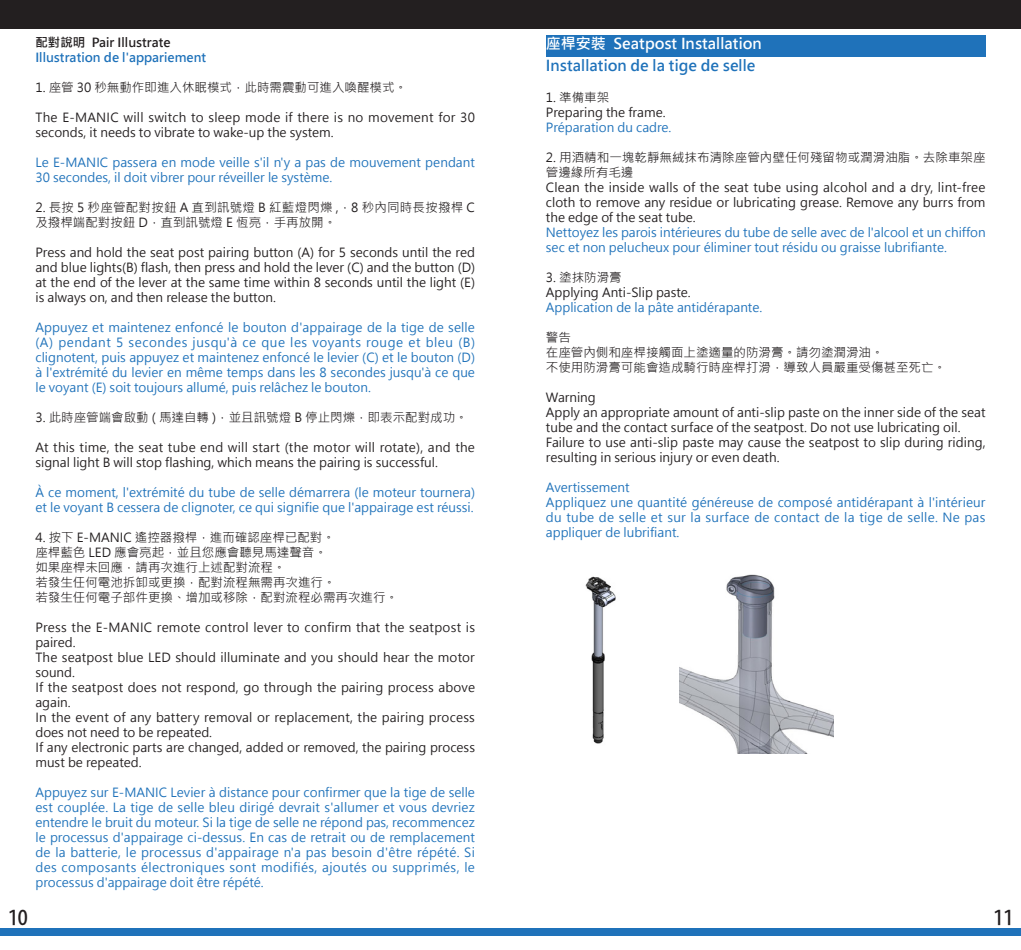
<style>
.page{position:relative;width:1021px;height:950px;background:#fff}
.page>*{position:absolute;margin:0;border:0;box-sizing:border-box;transform-origin:0 0}
.t1{font:700 20px "Adobe Fan Heiti Std";color:#231f20}
.t2{font:700 15px "Microsoft Jheng Hei";color:#1f72ba}
.t3{font:700 15px "Microsoft Jheng Hei";color:#fff}
.t4{font:12.5px/15px "Microsoft Jheng Hei";color:#231f20}
.t5{font:12.5px/15px "Microsoft Jheng Hei";color:#1f72ba}
.t6{font:12.5px/15px "Microsoft Jheng Hei";letter-spacing:.02em;color:#231f20}
.t7{font:700 12.5px "Microsoft Jheng Hei";color:#1f72ba}
.t8{font:700 12.5px "Microsoft Jheng Hei";color:#231f20}
</style>
<div class="page">
<div style="left:0;top:0;width:1020px;height:28px;background:#231f20"></div>
<div style="left:0;top:928px;width:1020px;height:7px;background:#1f72ba"></div>
<div style="left:546px;top:35px;width:439px;height:22px;background:#1f72ba"></div>
<img style="left:585px;top:576px;width:31px;height:168px">
<img style="left:679px;top:574px;width:154px;height:179px">
<p class="t8" style="left:35px;top:34px;width:137px">配對說明 Pair Illustrate</p>
<p class="t7" style="left:35px;top:49px;width:172px">Illustration de l'appariement</p>
<p class="t4" style="left:35px;top:79px;width:373px">1. 座管 30 秒無動作即進入休眠模式，此時需震動可進入喚醒模式。</p>
<p class="t6" style="left:35px;top:109px;width:441px">The E-MANIC will switch to sleep mode if there is no movement for 30 seconds, it needs to vibrate to wake-up the system.</p>
<p class="t5" style="left:35px;top:154px;width:441px">Le E-MANIC passera en mode veille s'il n'y a pas de mouvement pendant<br>30 secondes, il doit vibrer pour réveiller le système.</p>
<p class="t6" style="left:35px;top:199px;width:441px">2. 長按 5 秒座管配對按鈕 A 直到訊號燈 B 紅藍燈閃爍 ,，8 秒內同時長按撥桿 C及撥桿端配對按鈕 D，直到訊號燈 E 恆亮，手再放開。</p>
<p class="t4" style="left:35px;top:244px;width:441px;text-align:justify">Press and hold the seat post pairing button (A) for 5 seconds until the red and blue lights(B) flash, then press and hold the lever (C) and the button (D) at the end of the lever at the same time within 8 seconds until the light (E) is always on, and then release the button.</p>
<p class="t5" style="left:35px;top:319px;width:441px;text-align:justify">Appuyez et maintenez enfoncé le bouton d'appairage de la tige de selle (A) pendant 5 secondes jusqu'à ce que les voyants rouge et bleu (B) clignotent, puis appuyez et maintenez enfoncé le levier (C) et le bouton (D) à l'extrémité du levier en même temps dans les 8 secondes jusqu'à ce que le voyant (E) soit toujours allumé, puis relâchez le bouton.</p>
<p class="t4" style="left:35px;top:409px;width:434px">3. 此時座管端會啟動 ( 馬達自轉 )，並且訊號燈 B 停止閃爍，即表示配對成功。</p>
<p class="t4" style="left:35px;top:439px;width:441px">At this time, the seat tube end will start (the motor will rotate), and the signal light B will stop flashing, which means the pairing is successful.</p>
<p class="t5" style="left:35px;top:484px;width:441px">À ce moment, l'extrémité du tube de selle démarrera (le moteur tournera) et le voyant B cessera de clignoter, ce qui signifie que l'appairage est réussi.</p>
<p class="t4" style="left:35px;top:529px;width:301px">4. 按下 E-MANIC 遙控器撥桿，進而確認座桿已配對。</p>
<p class="t4" style="left:35px;top:544px;width:293px">座桿藍色 LED 應會亮起，並且您應會聽見馬達聲音。</p>
<p class="t4" style="left:35px;top:559px;width:252px">如果座桿未回應，請再次進行上述配對流程。</p>
<p class="t4" style="left:35px;top:574px;width:302px">若發生任何電池拆卸或更換，配對流程無需再次進行。</p>
<p class="t4" style="left:35px;top:589px;width:364px">若發生任何電子部件更換、增加或移除，配對流程必需再次進行。</p>
<p class="t6" style="left:35px;top:619px;width:441px">Press the E-MANIC remote control lever to confirm that the seatpost is paired.</p>
<p class="t4" style="left:35px;top:649px;width:441px">The seatpost blue LED should illuminate and you should hear the motor sound.</p>
<p class="t4" style="left:35px;top:679px;width:441px">If the seatpost does not respond, go through the pairing process above again.</p>
<p class="t4" style="left:35px;top:709px;width:441px">In the event of any battery removal or replacement, the pairing process does not need to be repeated.</p>
<p class="t4" style="left:35px;top:739px;width:441px">If any electronic parts are changed, added or removed, the pairing process must be repeated.</p>
<p class="t5" style="left:35px;top:784px;width:441px;text-align:justify">Appuyez sur E-MANIC Levier à distance pour confirmer que la tige de selle est couplée. La tige de selle bleu dirigé devrait s'allumer et vous devriez entendre le bruit du moteur. Si la tige de selle ne répond pas, recommencez le processus d'appairage ci-dessus. En cas de retrait ou de remplacement de la batterie, le processus d'appairage n'a pas besoin d'être répété. Si des composants électroniques sont modifiés, ajoutés ou supprimés, le processus d'appairage doit être répété.</p>
<p class="t3" style="left:546px;top:34px;width:217px">座桿安裝 Seatpost Installation</p>
<p class="t2" style="left:546px;top:56px;width:211px">Installation de la tige de selle</p>
<p class="t4" style="left:546px;top:90px;width:65px">1. 準備車架</p>
<p class="t4" style="left:546px;top:105px;width:121px">Preparing the frame.</p>
<p class="t5" style="left:546px;top:120px;width:127px">Préparation du cadre.</p>
<p class="t4" style="left:546px;top:150px;width:441px">2. 用酒精和一塊乾靜無絨抹布清除座管內壁任何殘留物或潤滑油脂。去除車架座管邊緣所有毛邊</p>
<p class="t4" style="left:546px;top:180px;width:441px;text-align:justify">Clean the inside walls of the seat tube using alcohol and a dry, lint-free cloth to remove any residue or lubricating grease. Remove any burrs from the edge of the seat tube.</p>
<p class="t5" style="left:546px;top:225px;width:441px">Nettoyez les parois intérieures du tube de selle avec de l'alcool et un chiffon sec et non pelucheux pour éliminer tout résidu ou graisse lubrifiante.</p>
<p class="t4" style="left:546px;top:270px;width:77px">3. 塗抹防滑膏</p>
<p class="t4" style="left:546px;top:285px;width:146px">Applying Anti-Slip paste.</p>
<p class="t5" style="left:546px;top:300px;width:218px">Application de la pâte antidérapante.</p>
<p class="t4" style="left:546px;top:330px;width:26px">警告</p>
<p class="t4" style="left:546px;top:345px;width:339px">在座管內側和座桿接觸面上塗適量的防滑膏。請勿塗潤滑油。</p>
<p class="t4" style="left:546px;top:360px;width:401px">不使用防滑膏可能會造成騎行時座桿打滑，導致人員嚴重受傷甚至死亡。</p>
<p class="t4" style="left:546px;top:390px;width:51px">Warning</p>
<p class="t4" style="left:546px;top:405px;width:441px">Apply an appropriate amount of anti-slip paste on the inner side of the seat tube and the contact surface of the seatpost. Do not use lubricating oil.</p>
<p class="t4" style="left:546px;top:435px;width:441px">Failure to use anti-slip paste may cause the seatpost to slip during riding, resulting in serious injury or even death.</p>
<p class="t5" style="left:546px;top:480px;width:85px">Avertissement</p>
<p class="t5" style="left:546px;top:495px;width:441px;text-align:justify">Appliquez une quantité généreuse de composé antidérapant à l'intérieur du tube de selle et sur la surface de contact de la tige de selle. Ne pas appliquer de lubrifiant.</p>
<h1 class="t1" style="left:8px;top:905px;width:22px">10</h1>
<h1 class="t1" style="left:993px;top:905px;width:21px">11</h1>
</div>
